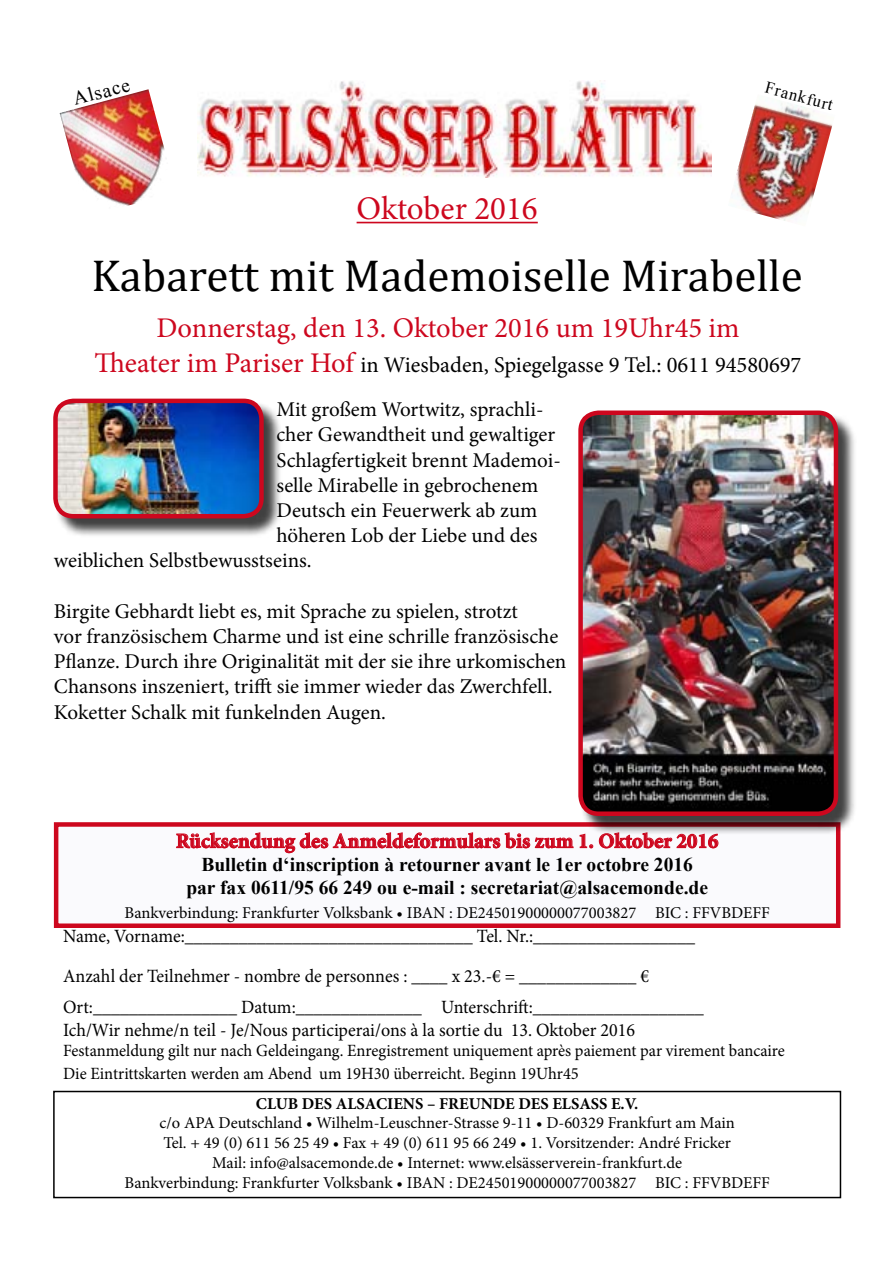
<style>
.page{position:relative;width:893px;height:1263px;background:#fff}
.page>*{position:absolute;margin:0;border:0;box-sizing:border-box;transform-origin:0 0}
.t1{font:45px "Cambria Math";color:#000}
.t2{font:33px "Minion Pro";color:#cd071e}
.t3{font:28.5px "Minion Pro";color:#cd071e}
.t4{font:22.5px "Minion Pro";color:#000}
.t5{font:21px/25.2px "Minion Pro";color:#000}
.t6{font:700 21px "Minion Pro";color:#cd071e}
.t7{font:19.65px "Times New Roman";color:#000}
.t8{font:700 19.5px/23.4px "Times New Roman";color:#000;text-align:center}
.t9{font:18.75px/40.2px "Minion Pro";letter-spacing:-.005em;color:#000;scale:.96 1}
.t10{font:17.1px/22.5px "Minion Pro";color:#000;scale:.96 1}
.t11{font:16.65px "Times New Roman";color:#000}
.t12{font:16.5px/19.8px "Minion Pro";color:#000;text-align:center}
.t13{font:700 16.5px "Minion Pro";color:#000}
.s1{font-size:28.5px;color:#cd071e}
</style>
<div class="page">
<img style="left:197px;top:80px;width:514px;height:97px">
<img style="left:60px;top:89px;width:105px;height:117px">
<img style="left:735px;top:103px;width:97px;height:118px">
<div style="left:53px;top:1091px;width:788px;height:107px;border:2px solid #000"></div>
<div style="left:56px;top:824px;width:782px;height:102px;background:#fafafd"></div>
<svg style="left:176px;top:832px;width:417px;height:21px"></svg>
<svg style="left:599px;top:835px;width:120px;height:14px"></svg>
<div style="left:54px;top:822px;width:786px;height:106px;border:4px solid #cd071e"></div>
<hr style="left:357px;top:222px;width:181px;height:1px;background:#cd071e">
<div style="left:56px;top:401px;width:226px;height:137px;background:#000;opacity:.75"></div>
<img style="left:56px;top:401px;width:205px;height:115px">
<div style="left:53px;top:399px;width:211px;height:119px;border:4px solid #cd071e;border-radius:18px"></div>
<div style="left:581px;top:413px;width:276px;height:422px;background:#000;opacity:.75"></div>
<img style="left:581px;top:413px;width:255px;height:401px">
<div style="left:578px;top:410px;width:260px;height:406px;border:4px solid #cd071e;border-radius:18px"></div>
<p class="t7" style="left:70px;top:86px;width:60px;rotate:-15deg">Alsace</p>
<p class="t11" style="left:768px;top:76px;width:71px;rotate:15deg">Frankfurt</p>
<h2 class="t2" style="left:357px;top:187px;width:183px">Oktober 2016</h2>
<h1 class="t1" style="left:92px;top:249px;width:713px">Kabarett mit Mademoiselle Mirabelle</h1>
<h3 class="t3" style="left:156px;top:309px;width:585px">Donnerstag, den 13. Oktober 2016 um 19Uhr45 im</h3>
<p class="t4" style="left:95px;top:349px;width:708px"><span class="s1">Theater im Pariser Hof</span> in Wiesbaden, Spiegelgasse 9 Tel.: 0611 94580697</p>
<p class="t5" style="left:276px;top:397px;width:269px">Mit großem Wortwitz, sprachli-</p>
<p class="t5" style="left:276px;top:422px;width:280px">cher Gewandtheit und gewaltiger</p>
<p class="t5" style="left:276px;top:447px;width:286px">Schlagfertigkeit brennt Mademoi-</p>
<p class="t5" style="left:276px;top:472px;width:263px">selle Mirabelle in gebrochenem</p>
<p class="t5" style="left:276px;top:498px;width:263px">Deutsch ein Feuerwerk ab zum</p>
<p class="t5" style="left:276px;top:523px;width:263px">höheren Lob der Liebe und des</p>
<p class="t5" style="left:54px;top:548px;width:259px">weiblichen Selbstbewusstseins.</p>
<p class="t5" style="left:54px;top:598px;width:514px">Birgite Gebhardt liebt es, mit Sprache zu spielen, strotzt<br>vor französischem Charme und ist eine schrille französische Pflanze. Durch ihre Originalität mit der sie ihre urkomischen Chansons inszeniert, trifft sie immer wieder das Zwerchfell.<br>Koketter Schalk mit funkelnden Augen.</p>
<p class="t6" style="left:176px;top:826px;width:544px">Rücksendung des Anmeldeformulars bis zum 1. Oktober 2016</p>
<p class="t8" style="left:186px;top:852px;width:523px">Bulletin d‘inscription à retourner avant le 1er octobre 2016 par fax 0611/95 66 249 ou e-mail : secretariat@alsacemonde.de</p>
<p class="t12" style="left:124px;top:903px;width:647px">Bankverbindung: Frankfurter Volksbank • IBAN : DE24501900000077003827 BIC : FFVBDEFF</p>
<p class="t9" style="left:63px;top:915px;width:660px">Name, Vorname:________________________________ Tel. Nr.:__________________<br>Anzahl der Teilnehmer - nombre de personnes : ____ x 23.-€ = _____________ €</p>
<p class="t9" style="left:63px;top:996px;width:669px;line-height:22.5px">Ort:________________ Datum:______________ Unterschrift:___________________<br>Ich/Wir nehme/n teil - Je/Nous participerai/ons à la sortie du 13. Oktober 2016</p>
<p class="t10" style="left:63px;top:1039px;width:753px">Festanmeldung gilt nur nach Geldeingang. Enregistrement uniquement après paiement par virement bancaire<br>Die Eintrittskarten werden am Abend um 19H30 überreicht. Beginn 19Uhr45</p>
<p class="t13" style="left:256px;top:1091px;width:384px">CLUB DES ALSACIENS – FREUNDE DES ELSASS E.V.</p>
<p class="t12" style="left:124px;top:1113px;width:647px">c/o APA Deutschland • Wilhelm-Leuschner-Strasse 9-11 • D-60329 Frankfurt am Main<br>Tel. + 49 (0) 611 56 25 49 • Fax + 49 (0) 611 95 66 249 • 1. Vorsitzender: André Fricker<br>Mail: info@alsacemonde.de • Internet: www.elsässerverein-frankfurt.de<br>Bankverbindung: Frankfurter Volksbank • IBAN : DE24501900000077003827 BIC : FFVBDEFF</p>
</div>
